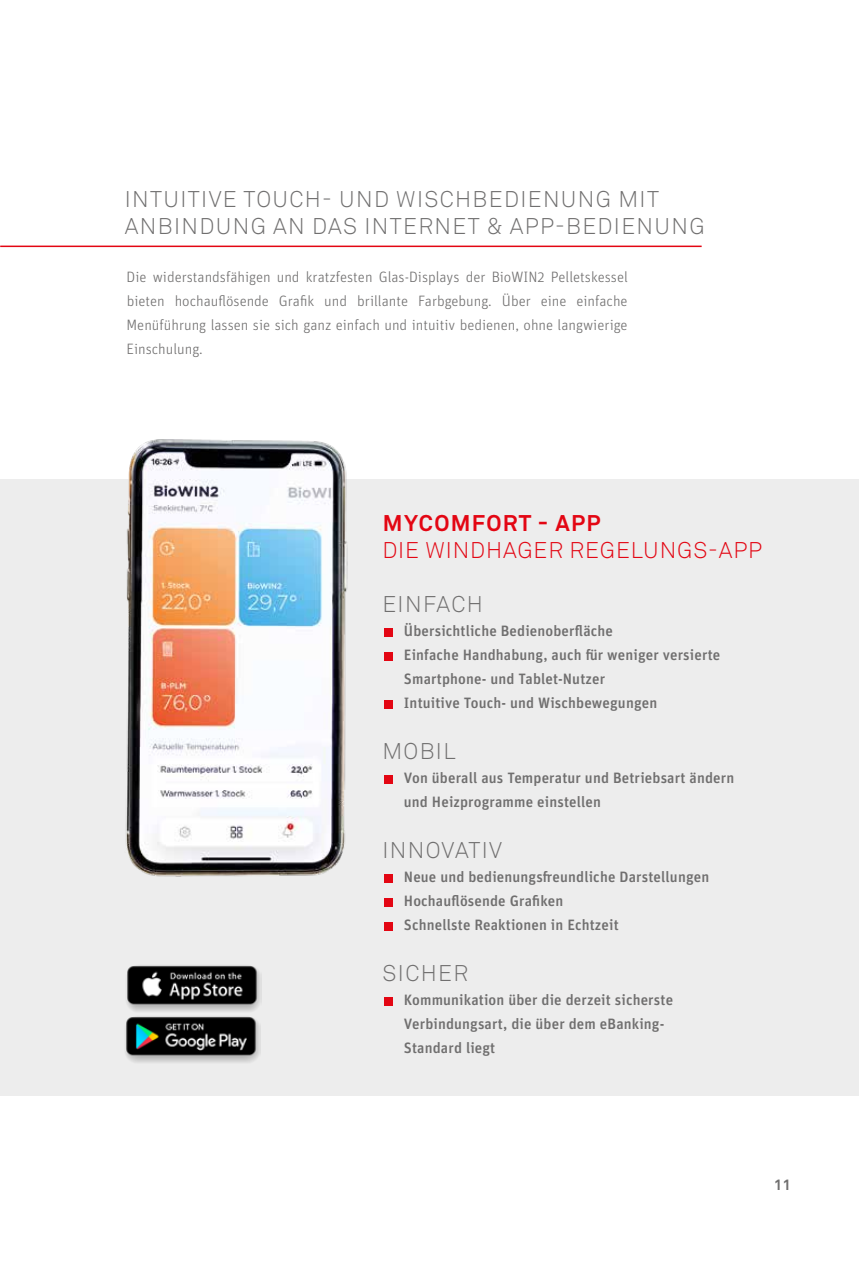
<style>
.page{position:relative;width:859px;height:1263px;background:#fff}
.page>*{position:absolute;margin:0;border:0;box-sizing:border-box;transform-origin:0 0}
.t1{font:300 22.5px/27px "Akkurat Pro";letter-spacing:.06em;color:#706f6f}
.t2{font:300 22.5px "Akkurat Pro";letter-spacing:.04em;color:#e30613}
.t3{font:700 22.5px "Akkurat Pro";letter-spacing:.06em;color:#e30613}
.t4{font:500 15px/24px "Unit OT";letter-spacing:.01em;color:#706f6f}
.t5{font:300 15px/24px "Unit OT";color:#706f6f;text-align:justify}
.t6{font:700 15px "Akkurat Pro";color:#706f6f}
</style>
<div class="page">
<div style="left:0;top:479px;width:859px;height:617px;background:#ededed"></div>
<img style="left:126px;top:439px;width:222px;height:438px">
<hr style="left:0;top:246px;width:702px;height:1px;background:#e30613">
<div style="left:384px;top:628px;width:8px;height:8px;background:#e30613"></div>
<div style="left:384px;top:652px;width:8px;height:8px;background:#e30613"></div>
<div style="left:384px;top:700px;width:8px;height:8px;background:#e30613"></div>
<div style="left:384px;top:775px;width:8px;height:8px;background:#e30613"></div>
<div style="left:384px;top:874px;width:8px;height:8px;background:#e30613"></div>
<div style="left:384px;top:898px;width:8px;height:8px;background:#e30613"></div>
<div style="left:384px;top:922px;width:8px;height:8px;background:#e30613"></div>
<div style="left:384px;top:997px;width:8px;height:8px;background:#e30613"></div>
<img style="left:127px;top:965px;width:134px;height:47px">
<img style="left:125px;top:1016px;width:136px;height:47px">
<h1 class="t1" style="left:125px;top:185px;width:581px">INTUITIVE TOUCH- UND WISCHBEDIENUNG MIT<br>ANBINDUNG AN DAS INTERNET &amp; APP-BEDIENUNG</h1>
<p class="t5" style="left:127px;top:265px;width:503px">Die widerstandsfähigen und kratzfesten Glas-Displays der BioWIN2 Pelletskessel bieten hochauflösende Grafik und brillante Farbgebung. Über eine einfache Menüführung lassen sie sich ganz einfach und intuitiv bedienen, ohne langwierige Einschulung.</p>
<h1 class="t3" style="left:383px;top:509px;width:219px">MYCOMFORT - APP</h1>
<h1 class="t2" style="left:382px;top:537px;width:381px">DIE WINDHAGER REGELUNGS-APP</h1>
<h1 class="t1" style="left:382px;top:591px;width:102px">EINFACH</h1>
<p class="t4" style="left:404px;top:619px;width:318px">Übersichtliche Bedienoberfläche<br>Einfache Handhabung, auch für weniger versierte Smartphone- und Tablet-Nutzer<br>Intuitive Touch- und Wischbewegungen</p>
<h1 class="t1" style="left:382px;top:738px;width:75px">MOBIL</h1>
<p class="t4" style="left:404px;top:766px;width:332px">Von überall aus Temperatur und Betriebsart ändern und Heizprogramme einstellen</p>
<h1 class="t1" style="left:382px;top:837px;width:121px">INNOVATIV</h1>
<p class="t4" style="left:404px;top:865px;width:307px">Neue und bedienungsfreundliche Darstellungen<br>Hochauflösende Grafiken<br>Schnellste Reaktionen in Echtzeit</p>
<h1 class="t1" style="left:383px;top:960px;width:87px">SICHER</h1>
<p class="t4" style="left:404px;top:988px;width:271px">Kommunikation über die derzeit sicherste<br>Verbindungsart, die über dem eBanking-<br>Standard liegt</p>
<p class="t6" style="left:774px;top:1175px;width:19px">11</p>
</div>
